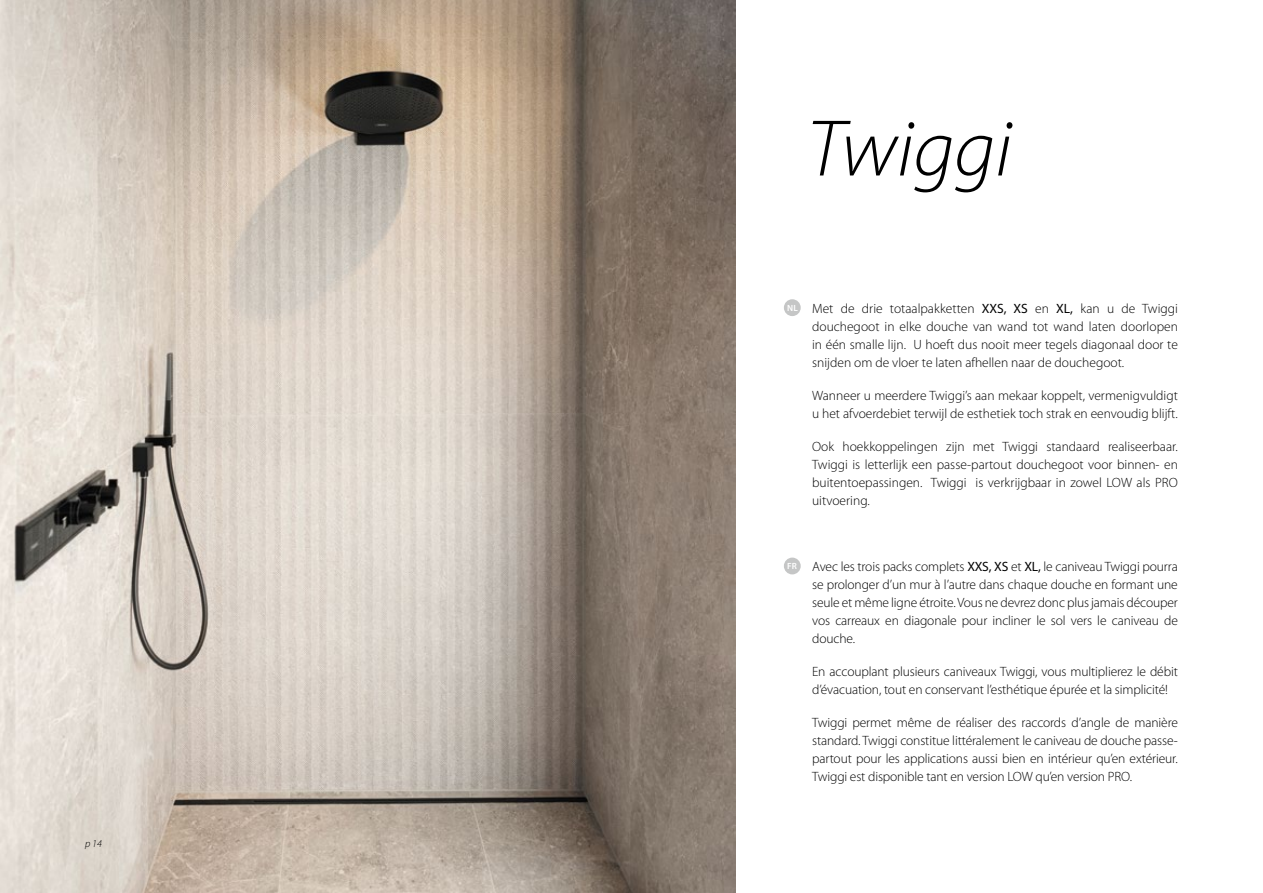
<style>
.page{position:relative;width:1263px;height:893px;background:#fff}
.page>*{position:absolute;margin:0;border:0;box-sizing:border-box;transform-origin:0 0}
.t1{font:italic 300 81px "Myriad Pro";color:#000}
.t2{font:300 13.5px/18px "Myriad Pro";letter-spacing:-.01em;color:#000;text-align:justify}
.t3{font:italic 300 10.5px "Myriad Pro";color:#000}
.t4{font:600 9px "Myriad Pro";color:#fff}
.s1{font-weight:400}
</style>
<div class="page">
<img style="left:0;top:0;width:736px;height:893px">
<div style="left:784px;top:299px;width:17px;height:17px;background:#c5c6c6;border-radius:50%"></div>
<div style="left:784px;top:558px;width:17px;height:16px;background:#c5c6c6;border-radius:50%"></div>
<p class="t3" style="left:85px;top:837px;width:18px">p 14</p>
<h1 class="t1" style="left:807px;top:100px;width:206px">Twiggi</h1>
<p class="t4" style="left:787px;top:302px;width:12px">NL</p>
<p class="t2" style="left:812px;top:299px;width:367px">Met de drie totaalpakketten <span class="s1">XXS, XS</span> en <span class="s1">XL,</span> kan u de Twiggi douchegoot in elke douche van wand tot wand laten doorlopen in één smalle lijn. U hoeft dus nooit meer tegels diagonaal door te snijden om de vloer te laten afhellen naar de douchegoot.</p>
<p class="t2" style="left:812px;top:386px;width:367px">Wanneer u meerdere Twiggi’s aan mekaar koppelt, vermenigvuldigt u het afvoerdebiet terwijl de esthetiek toch strak en eenvoudig blijft.</p>
<p class="t2" style="left:812px;top:437px;width:367px">Ook hoekkoppelingen zijn met Twiggi standaard realiseerbaar.<br>Twiggi is letterlijk een passe-partout douchegoot voor binnen- en buitentoepassingen. Twiggi is verkrijgbaar in zowel LOW als PRO uitvoering.</p>
<p class="t4" style="left:787px;top:561px;width:11px">FR</p>
<p class="t2" style="left:812px;top:557px;width:367px">Avec les trois packs complets <span class="s1">XXS, XS</span> et <span class="s1">XL,</span> le caniveau Twiggi pourra se prolonger d’un mur à l’autre dans chaque douche en formant une seule et même ligne étroite. Vous ne devrez donc plus jamais découper vos carreaux en diagonale pour incliner le sol vers le caniveau de douche.</p>
<p class="t2" style="left:812px;top:662px;width:367px">En accouplant plusieurs caniveaux Twiggi, vous multiplierez le débit d’évacuation, tout en conservant l’esthétique épurée et la simplicité!</p>
<p class="t2" style="left:812px;top:713px;width:367px">Twiggi permet même de réaliser des raccords d’angle de manière standard. Twiggi constitue littéralement le caniveau de douche passe&shy;partout pour les applications aussi bien en intérieur qu’en extérieur.<br>Twiggi est disponible tant en version LOW qu’en version PRO.</p>
</div>
